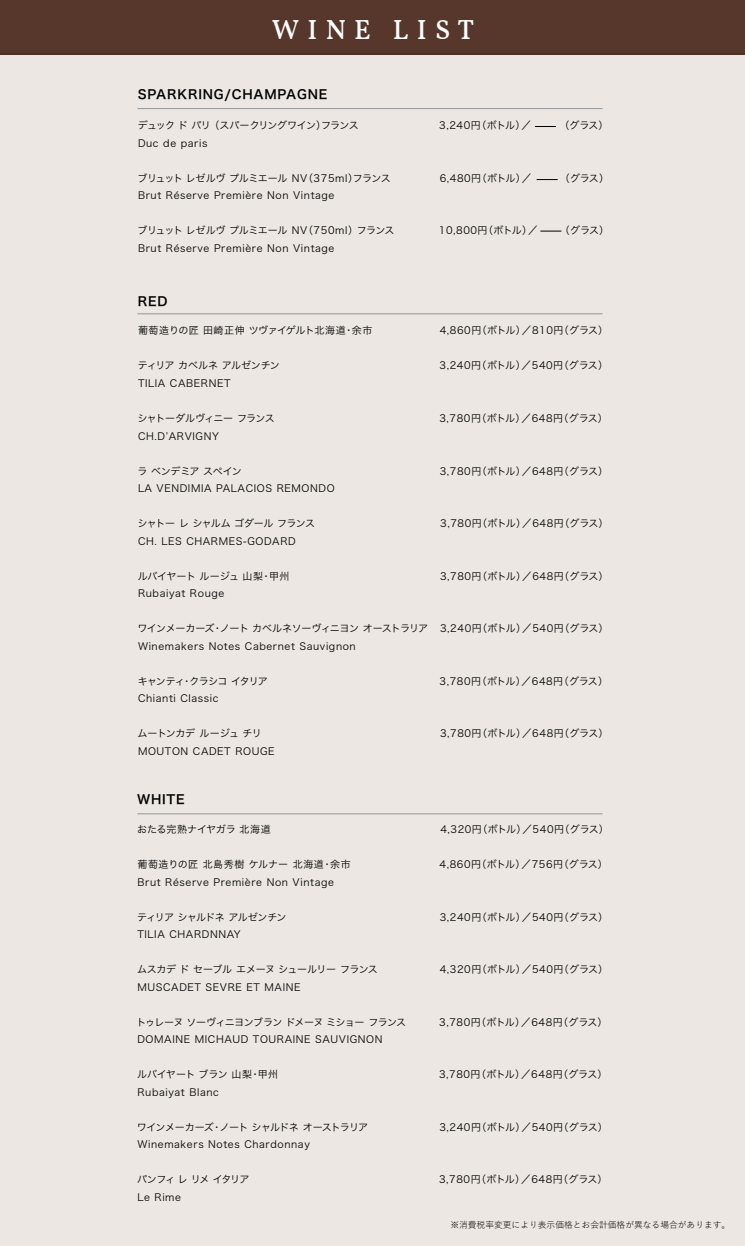
<style>
.page{position:relative;width:745px;height:1246px;background:#fff}
.page>*{position:absolute;margin:0;border:0;box-sizing:border-box;transform-origin:0 0}
.t1{font:500 27.5px "Vollkorn";letter-spacing:.3em;color:#fff}
.t2{font:12.5px "Hira Kaku Pro W6";letter-spacing:.06em;color:#030303}
.t3{font:10px/17.5px "Hira Kaku Pro W3";letter-spacing:.06em;color:#030303}
.t4{font:10px "Hira Kaku Pro W3";letter-spacing:-.035em;color:#030303}
.t5{font:10px "Hira Kaku Pro W3";letter-spacing:-.05em;color:#030303}
.t6{font:10px "Hira Kaku Pro W3";letter-spacing:-.01em;color:#030303}
.t7{font:10px "Hira Kaku Pro W3";letter-spacing:-.005em;color:#030303}
.t8{font:10px "Hira Kaku Pro W3";letter-spacing:-.07em;color:#030303}
.t9{font:10px "Hira Kaku Pro W3";letter-spacing:-.065em;color:#030303}
.t10{font:10px "Hira Kaku Pro W3";letter-spacing:.005em;color:#030303}
.t11{font:10px "Hira Kaku Pro W3";letter-spacing:.02em;color:#030303}
.t12{font:10px "Hira Kaku Pro W3";letter-spacing:-.075em;color:#030303}
.t13{font:10px "Hira Kaku Pro W3";letter-spacing:-.02em;color:#030303}
.t14{font:10px "Hira Kaku Pro W3";letter-spacing:-.06em;color:#030303}
.t15{font:10px "Hira Kaku Pro W3";letter-spacing:-.085em;color:#030303}
.t16{font:10px "Hira Kaku Pro W3";letter-spacing:-.015em;color:#030303}
.t17{font:10px "Hira Kaku Pro W3";letter-spacing:-.105em;color:#030303}
.t18{font:10px "Hira Kaku Pro W3";letter-spacing:-.025em;color:#030303}
.t19{font:8.75px "Yu Gothic";color:#030000}
</style>
<div class="page">
<div style="left:0;top:53px;width:745px;height:1192px;background:#ece7e2"></div>
<div style="left:0;top:0;width:745px;height:55px;background:#57372b"></div>
<hr style="left:137px;top:108px;width:466px;height:1px;background:#939598">
<hr style="left:137px;top:313px;width:466px;height:1px;background:#939598">
<hr style="left:137px;top:813px;width:466px;height:1px;background:#939598">
<svg style="left:535px;top:126px;width:21px;height:1px"></svg>
<svg style="left:537px;top:179px;width:21px;height:1px"></svg>
<svg style="left:540px;top:231px;width:21px;height:1px"></svg>
<h1 class="t1" style="left:272px;top:9px;width:204px">WINE LIST</h1>
<p class="t2" style="left:138px;top:83px;width:191px">SPARKRING/CHAMPAGNE</p>
<p class="t9" style="left:138px;top:117px;width:223px">デュック ド パリ （スパークリングワイン）フランス</p>
<p class="t6" style="left:439px;top:117px;width:171px">3,240円（ボトル）／　　　（グラス）</p>
<p class="t3" style="left:138px;top:134px;width:71px">Duc de paris</p>
<p class="t4" style="left:137px;top:169px;width:255px">ブリュット レゼルヴ プルミエール NV（375ml）フランス</p>
<p class="t6" style="left:440px;top:169px;width:171px">6,480円（ボトル）／　　　（グラス）</p>
<p class="t3" style="left:138px;top:186px;width:198px">Brut Réserve Première Non Vintage</p>
<p class="t4" style="left:137px;top:222px;width:259px">ブリュット レゼルヴ プルミエール NV（750ml）フランス</p>
<p class="t11" style="left:439px;top:222px;width:172px">10,800円（ボトル）／　　　（グラス）</p>
<p class="t3" style="left:138px;top:239px;width:198px">Brut Réserve Première Non Vintage</p>
<p class="t2" style="left:138px;top:290px;width:31px">RED</p>
<p class="t10" style="left:138px;top:322px;width:236px">葡萄造りの匠 田崎正伸 ツヴァイゲルト北海道・余市</p>
<p class="t3" style="left:440px;top:321px;width:170px">4,860円（ボトル）／810円（グラス）</p>
<p class="t13" style="left:138px;top:357px;width:144px">ティリア カベルネ アルゼンチン</p>
<p class="t3" style="left:440px;top:356px;width:170px">3,240円（ボトル）／540円（グラス）</p>
<p class="t3" style="left:138px;top:374px;width:94px">TILIA CABERNET</p>
<p class="t14" style="left:137px;top:409px;width:139px">シャトーダルヴィニー フランス</p>
<p class="t3" style="left:439px;top:409px;width:170px">3,780円（ボトル）／648円（グラス）</p>
<p class="t3" style="left:138px;top:426px;width:82px">CH.DʼARVIGNY</p>
<p class="t18" style="left:137px;top:462px;width:106px">ラベンデミア スペイン</p>
<p class="t3" style="left:440px;top:461px;width:170px">3,780円（ボトル）／648円（グラス）</p>
<p class="t3" style="left:138px;top:479px;width:198px">LA VENDIMIA PALACIOS REMONDO</p>
<p class="t5" style="left:137px;top:514px;width:179px">シャトー レ シャルム ゴダール フランス</p>
<p class="t3" style="left:440px;top:514px;width:170px">3,780円（ボトル）／648円（グラス）</p>
<p class="t3" style="left:138px;top:531px;width:159px">CH. LES CHARMES-GODARD</p>
<p class="t7" style="left:138px;top:567px;width:153px">ルバイヤート ルージュ 山梨・甲州</p>
<p class="t3" style="left:440px;top:566px;width:170px">3,780円（ボトル）／648円（グラス）</p>
<p class="t3" style="left:138px;top:584px;width:88px">Rubaiyat Rouge</p>
<p class="t3" style="left:137px;top:619px;width:473px">ワインメーカーズ・ノート カベルネソーヴィニヨン オーストラリア 3,240円（ボトル）／540円（グラス）<br>Winemakers Notes Cabernet Sauvignon</p>
<p class="t15" style="left:138px;top:672px;width:132px">キャンティ・クラシコ イタリア</p>
<p class="t3" style="left:440px;top:671px;width:170px">3,780円（ボトル）／648円（グラス）</p>
<p class="t3" style="left:138px;top:689px;width:82px">Chianti Classic</p>
<p class="t4" style="left:138px;top:724px;width:126px">ムートンカデ ルージュ チリ</p>
<p class="t3" style="left:440px;top:724px;width:170px">3,780円（ボトル）／648円（グラス）</p>
<p class="t3" style="left:138px;top:741px;width:138px">MOUTON CADET ROUGE</p>
<p class="t2" style="left:137px;top:788px;width:49px">WHITE</p>
<p class="t7" style="left:137px;top:820px;width:135px">おたる完熟ナイヤガラ 北海道</p>
<p class="t3" style="left:440px;top:819px;width:170px">4,320円（ボトル）／540円（グラス）</p>
<p class="t3" style="left:137px;top:854px;width:215px">葡萄造りの匠 北島秀樹 ケルナー 北海道・余市</p>
<p class="t3" style="left:440px;top:854px;width:170px">4,860円（ボトル）／756円（グラス）</p>
<p class="t3" style="left:137px;top:872px;width:198px">Brut Réserve Première Non Vintage</p>
<p class="t12" style="left:137px;top:907px;width:151px">ティリア シャルドネ アルゼンチン</p>
<p class="t3" style="left:440px;top:907px;width:170px">3,240円（ボトル）／540円（グラス）</p>
<p class="t3" style="left:137px;top:924px;width:105px">TILIA CHARDNNAY</p>
<p class="t4" style="left:137px;top:960px;width:242px">ムスカデ ド セーブル エメーヌ シュールリー フランス</p>
<p class="t3" style="left:440px;top:959px;width:170px">4,320円（ボトル）／540円（グラス）</p>
<p class="t3" style="left:137px;top:977px;width:165px">MUSCADET SEVRE ET MAINE</p>
<p class="t8" style="left:136px;top:1012px;width:271px">トゥレーヌ ソーヴィニヨンブラン ドメーヌ ミショー フランス</p>
<p class="t3" style="left:439px;top:1012px;width:170px">3,780円（ボトル）／648円（グラス）</p>
<p class="t3" style="left:137px;top:1029px;width:247px">DOMAINE MICHAUD TOURAINE SAUVIGNON</p>
<p class="t16" style="left:137px;top:1065px;width:143px">ルバイヤート ブラン 山梨・甲州</p>
<p class="t3" style="left:439px;top:1064px;width:170px">3,780円（ボトル）／648円（グラス）</p>
<p class="t3" style="left:137px;top:1082px;width:83px">Rubaiyat Blanc</p>
<p class="t5" style="left:137px;top:1117px;width:233px">ワインメーカーズ・ノート シャルドネ オーストラリア</p>
<p class="t3" style="left:439px;top:1117px;width:170px">3,240円（ボトル）／540円（グラス）</p>
<p class="t3" style="left:137px;top:1134px;width:174px">Winemakers Notes Chardonnay</p>
<p class="t17" style="left:137px;top:1170px;width:114px">パンフィ レ リメ イタリア</p>
<p class="t3" style="left:439px;top:1169px;width:170px">3,780円（ボトル）／648円（グラス）</p>
<p class="t3" style="left:137px;top:1187px;width:45px">Le Rime</p>
<p class="t19" style="left:450px;top:1216px;width:282px">※消費税率変更により表示価格とお会計価格が異なる場合があります。</p>
</div>
